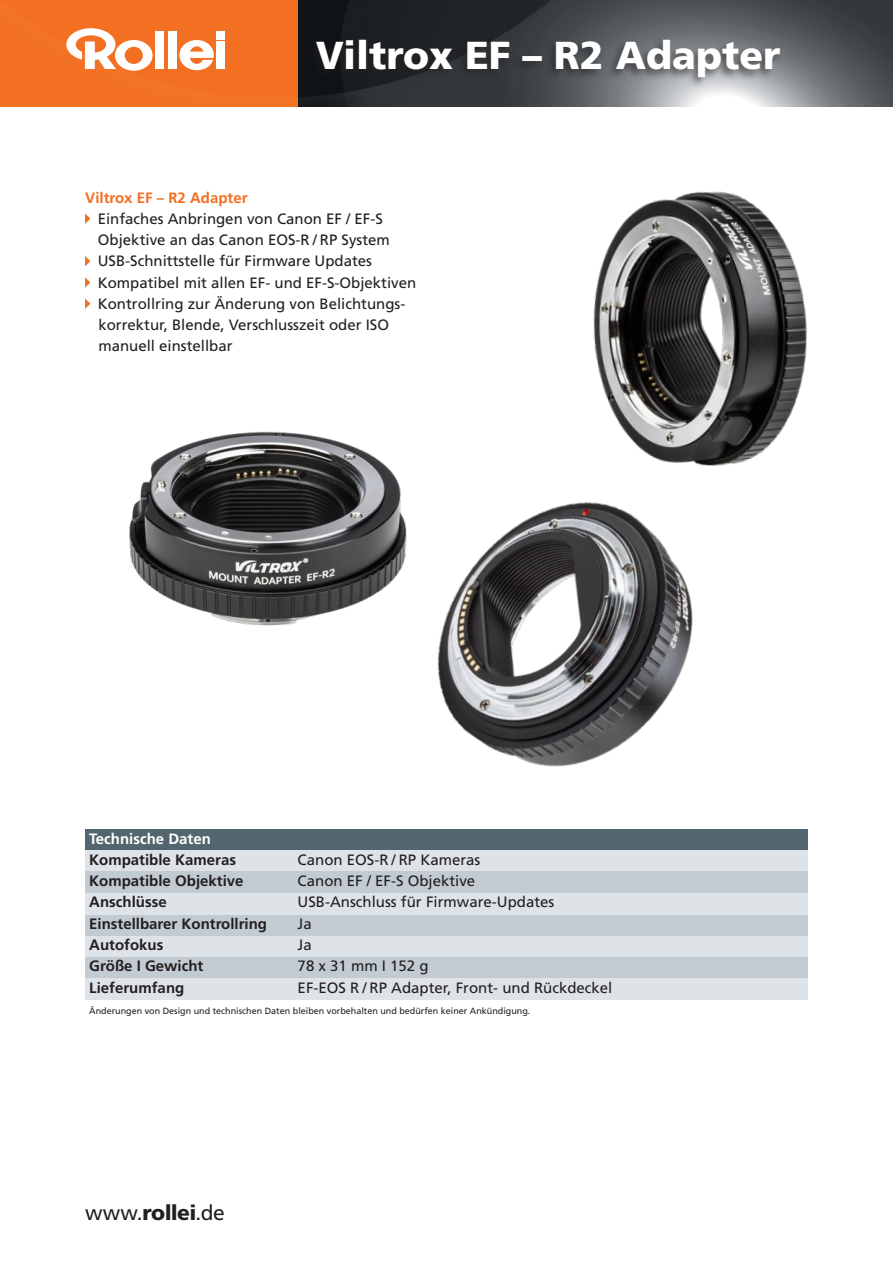
<style>
.page{position:relative;width:893px;height:1263px;background:#fff}
.page>*{position:absolute;margin:0;border:0;box-sizing:border-box;transform-origin:0 0}
.t1{font:900 39px "Frutiger LT";color:#fff}
.t2{font:21px "Frutiger LT";color:#231f20}
.t3{font:15px/21.3px "Frutiger LT";color:#231f20}
.t4{font:700 15px "Frutiger LT";color:#231f20}
.t5{font:700 15px "Frutiger LT";color:#f36e21}
._020_bold{font:700 15px "Frutiger LT";color:#fff}
.t6{font:9px "Frutiger LT";color:#231f20}
.s1{font-weight:900}
</style>
<div class="page">
<div style="left:85px;top:829px;width:723px;height:21px;background:#53656e"></div>
<div style="left:85px;top:957px;width:723px;height:21px;background:#c2cbd1"></div>
<div style="left:85px;top:935px;width:723px;height:22px;background:#dee3e7"></div>
<div style="left:85px;top:978px;width:723px;height:21px;background:#dee3e7"></div>
<div style="left:85px;top:850px;width:723px;height:22px;background:#dee3e7"></div>
<div style="left:85px;top:872px;width:723px;height:21px;background:#c2cbd1"></div>
<div style="left:85px;top:914px;width:723px;height:21px;background:#c2cbd1"></div>
<div style="left:85px;top:893px;width:723px;height:21px;background:#dee3e7"></div>
<img style="left:298px;top:0;width:595px;height:106px">
<div style="left:0;top:0;width:298px;height:106px;background:#f36f21"></div>
<svg style="left:179px;top:40px;width:35px;height:30px"></svg>
<div style="left:155px;top:32px;width:9px;height:37px;background:#fff"></div>
<div style="left:168px;top:32px;width:8px;height:37px;background:#fff"></div>
<div style="left:216px;top:32px;width:9px;height:8px;background:#fff"></div>
<div style="left:216px;top:41px;width:9px;height:28px;background:#fff"></div>
<svg style="left:66px;top:28px;width:87px;height:43px"></svg>
<img style="left:437px;top:502px;width:256px;height:265px">
<img style="left:129px;top:431px;width:278px;height:195px">
<img style="left:593px;top:191px;width:214px;height:275px">
<svg style="left:85px;top:213px;width:5px;height:11px"></svg>
<svg style="left:85px;top:256px;width:5px;height:10px"></svg>
<svg style="left:85px;top:277px;width:5px;height:11px"></svg>
<svg style="left:85px;top:298px;width:5px;height:11px"></svg>
<div style="left:306px;top:37px;width:477px;height:51px;background:#231f20;opacity:.6"></div>
<p class="t1" style="left:316px;top:31px;width:466px">Viltrox EF – R2 Adapter</p>
<p class="t5" style="left:85px;top:189px;width:164px">Viltrox EF – R2 Adapter</p>
<p class="t3" style="left:98px;top:208px;width:294px">Einfaches Anbringen von Canon EF / EF-S<br>Objektive an das Canon EOS-R / RP System</p>
<p class="t3" style="left:98px;top:251px;width:276px">USB-Schnittstelle für Firmware Updates</p>
<p class="t3" style="left:98px;top:272px;width:320px">Kompatibel mit allen EF- und EF-S-Objektiven</p>
<p class="t3" style="left:98px;top:293px;width:309px">Kontrollring zur Änderung von Belichtungs&shy;korrektur, Blende, Verschlusszeit oder ISO manuell einstellbar</p>
<p class="_020_bold" style="left:89px;top:830px;width:123px">Technische Daten</p>
<p class="t4" style="left:89px;top:851px;width:148px">Kompatible Kameras</p>
<p class="t3" style="left:298px;top:849px;width:184px">Canon EOS-R / RP Kameras</p>
<p class="t4" style="left:89px;top:872px;width:156px">Kompatible Objektive</p>
<p class="t3" style="left:298px;top:870px;width:179px">Canon EF / EF-S Objektive</p>
<p class="t4" style="left:89px;top:893px;width:79px">Anschlüsse</p>
<p class="t3" style="left:298px;top:892px;width:258px">USB-Anschluss für Firmware-Updates</p>
<p class="t4" style="left:89px;top:915px;width:179px">Einstellbarer Kontrollring</p>
<p class="t3" style="left:298px;top:913px;width:16px">Ja</p>
<p class="t4" style="left:89px;top:936px;width:76px">Autofokus</p>
<p class="t3" style="left:298px;top:934px;width:16px">Ja</p>
<p class="t4" style="left:89px;top:957px;width:116px">Größe I Gewicht</p>
<p class="t3" style="left:298px;top:955px;width:132px">78 x 31 mm I 152 g</p>
<p class="t4" style="left:89px;top:978px;width:97px">Lieferumfang</p>
<p class="t3" style="left:298px;top:977px;width:316px">EF-EOS R / RP Adapter, Front- und Rückdeckel</p>
<p class="t6" style="left:89px;top:1005px;width:443px">Änderungen von Design und technischen Daten bleiben vorbehalten und bedürfen keiner Ankündigung.</p>
<p class="t2" style="left:85px;top:1201px;width:141px">www.<span class="s1">rollei</span>.de</p>
</div>
